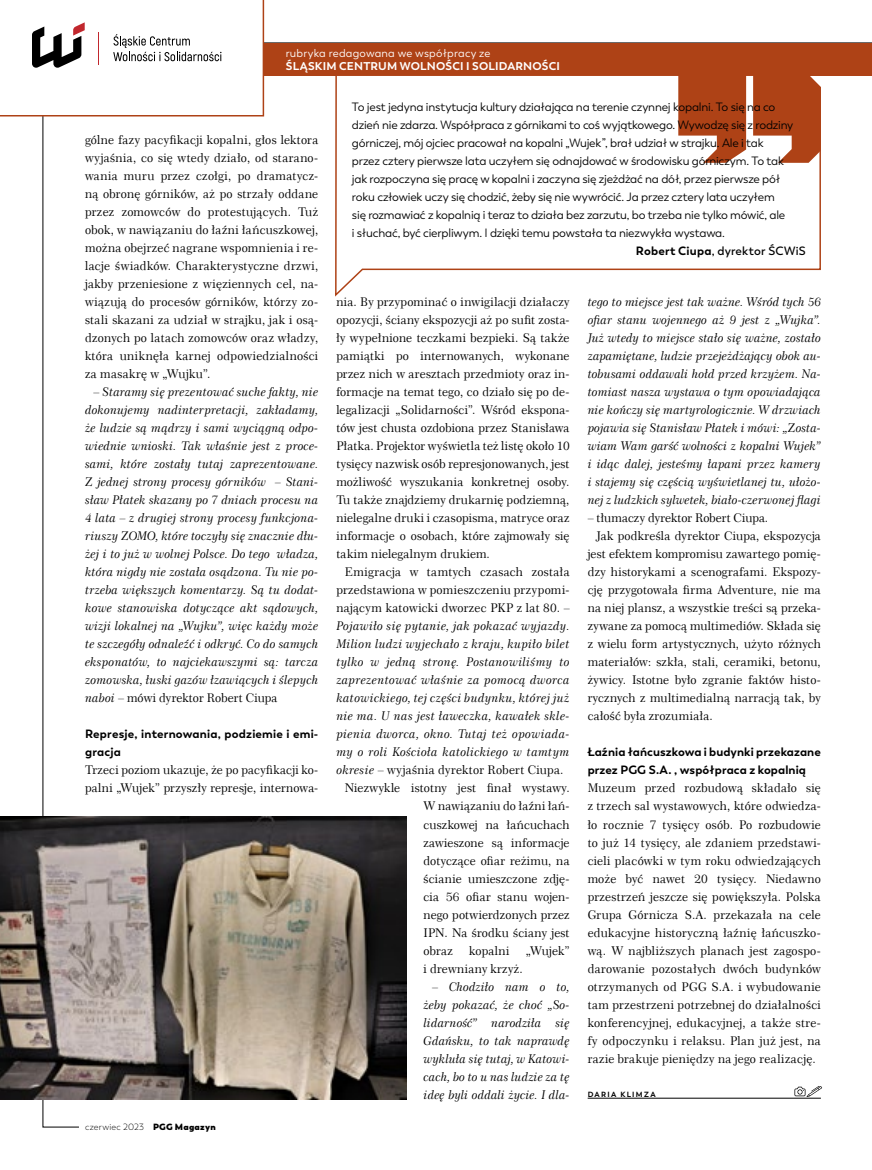
<style>
.page{position:relative;width:872px;height:1170px;background:#fff}
.page>*{position:absolute;margin:0;border:0;box-sizing:border-box;transform-origin:0 0}
.t1{font:12px/18px "Century 751 EU";letter-spacing:.01em;color:#000;text-align:justify}
.t2{font:italic 12px/18px "Century 751 EU";letter-spacing:.005em;color:#000;text-align:justify}
.t3{font:12px "Trenda";letter-spacing:-.015em;color:#000}
.t4{font:700 12px/18px "Trenda";letter-spacing:.01em;color:#000}
.t5{font:600 12px "Trenda";letter-spacing:.02em;color:#000}
.t6{font:700 11.25px "Trenda";letter-spacing:.015em;color:#fff}
.t7{font:11.25px "Trenda";letter-spacing:.02em;color:#fff}
.t8{font:300 9px "Trenda";letter-spacing:.025em;color:#000}
.t9{font:700 7.5px "Trenda";letter-spacing:.175em;color:#000}
.s1{font-style:normal}
.s2{font-weight:800}
.s3{font-weight:700}
.s4{font-style:italic}
</style>
<div class="page">
<div style="left:43px;top:43px;width:829px;height:33px;background:#ae4216"></div>
<svg style="left:0;top:0;width:264px;height:116px"></svg>
<img style="left:0;top:816px;width:406px;height:283px">
<hr style="left:587px;top:1097px;width:234px;height:1px;background:#000">
<svg style="left:794px;top:1086px;width:28px;height:10px"></svg>
<svg style="left:335px;top:76px;width:486px;height:221px"></svg>
<svg style="left:753px;top:76px;width:68px;height:87px"></svg>
<svg style="left:678px;top:76px;width:68px;height:87px"></svg>
<p class="t7" style="left:286px;top:46px;width:206px">rubryka redagowana we współpracy ze</p>
<p class="t6" style="left:286px;top:59px;width:276px">ŚLĄSKIM CENTRUM WOLNOŚCI I SOLIDARNOŚCI</p>
<p class="t1" style="left:85px;top:131px;width:235px">gólne fazy pacyfikacji kopalni, głos lektora wyjaśnia, co się wtedy działo, od starano&shy;wania muru przez czołgi, po dramatycz&shy;ną obronę górników, aż po strzały oddane przez zomowców do protestujących. Tuż obok, w nawiązaniu do łaźni łańcuszkowej, można obejrzeć nagrane wspomnienia i re&shy;lacje świadków. Charakterystyczne drzwi, jakby przeniesione z więziennych cel, na&shy;wiązują do procesów górników, którzy zo&shy;stali skazani za udział w strajku, jak i osą&shy;dzonych po latach zomowców oraz władzy, która uniknęła karnej odpowiedzialności za masakrę w „Wujku”.</p>
<p class="t2" style="left:85px;top:383px;width:235px;text-indent:8px"><span class="s1">–</span> Staramy się prezentować suche fakty, nie dokonujemy nadinterpretacji, zakładamy, że ludzie są mądrzy i sami wyciągną odpo&shy;wiednie wnioski. Tak właśnie jest z proce&shy;sami, które zostały tutaj zaprezentowane.<br>Z jednej strony procesy górników – Stani&shy;sław Płatek skazany po 7 dniach procesu na 4 lata – z drugiej strony procesy funkcjona&shy;riuszy ZOMO, które toczyły się znacznie dłu&shy;żej i to już w wolnej Polsce. Do tego władza, która nigdy nie została osądzona. Tu nie po&shy;trzeba większych komentarzy. Są tu dodat&shy;kowe stanowiska dotyczące akt sądowych, wizji lokalnej na „Wujku”, więc każdy może te szczegóły odnaleźć i odkryć. Co do samych eksponatów, to najciekawszymi są: tarcza zomowska, łuski gazów łzawiących i ślepych naboi <span class="s1">– mówi dyrektor Robert Ciupa</span></p>
<p class="t4" style="left:85px;top:725px;width:235px">Represje, internowania, podziemie i emi&shy;gracja</p>
<p class="t1" style="left:85px;top:761px;width:235px">Trzeci poziom ukazuje, że po pacyfikacji ko&shy;palni „Wujek” przyszły represje, internowa-</p>
<p class="t8" style="left:85px;top:1121px;width:132px">czerwiec 2023 <span class="s2">PGG Magazyn</span></p>
<p class="t3" style="left:352px;top:99px;width:425px">To jest jedyna instytucja kultury działająca na terenie czynnej kopalni. To się na co</p>
<p class="t3" style="left:352px;top:117px;width:443px">dzień nie zdarza. Współpraca z górnikami to coś wyjątkowego. Wywodzę się z rodziny</p>
<p class="t3" style="left:352px;top:135px;width:413px">górniczej, mój ojciec pracował na kopalni „Wujek”, brał udział w strajku. Ale i tak</p>
<p class="t3" style="left:352px;top:153px;width:433px">przez cztery pierwsze lata uczyłem się odnajdować w środowisku górniczym. To tak</p>
<p class="t3" style="left:352px;top:171px;width:430px">jak rozpoczyna się pracę w kopalni i zaczyna się zjeżdżać na dół, przez pierwsze pół</p>
<p class="t3" style="left:352px;top:189px;width:424px">roku człowiek uczy się chodzić, żeby się nie wywrócić. Ja przez cztery lata uczyłem</p>
<p class="t3" style="left:352px;top:207px;width:435px">się rozmawiać z kopalnią i teraz to działa bez zarzutu, bo trzeba nie tylko mówić, ale</p>
<p class="t3" style="left:352px;top:225px;width:374px">i słuchać, być cierpliwym. I dzięki temu powstała ta niezwykła wystawa.</p>
<p class="t5" style="left:636px;top:243px;width:171px"><span class="s3">Robert Ciupa</span>, dyrektor ŚCWiS</p>
<p class="t1" style="left:336px;top:293px;width:235px">nia. By przypominać o inwigilacji działaczy opozycji, ściany ekspozycji aż po sufit zosta&shy;ły wypełnione teczkami bezpieki. Są także pamiątki po internowanych, wykonane przez nich w aresztach przedmioty oraz in&shy;formacje na temat tego, co działo się po de&shy;legalizacji „Solidarności”. Wśród ekspona&shy;tów jest chusta ozdobiona przez Stanisława Płatka. Projektor wyświetla też listę około 10 tysięcy nazwisk osób represjonowanych, jest możliwość wyszukania konkretnej osoby.<br>Tu także znajdziemy drukarnię podziemną, nielegalne druki i czasopisma, matryce oraz informacje o osobach, które zajmowały się takim nielegalnym drukiem.</p>
<p class="t1" style="left:336px;top:563px;width:235px;text-indent:9px">Emigracja w tamtych czasach została przedstawiona w pomieszczeniu przypomi&shy;nającym katowicki dworzec PKP z lat 80. –</p>
<p class="t2" style="left:336px;top:617px;width:235px">Pojawiło się pytanie, jak pokazać wyjazdy.</p>
<p class="t2" style="left:336px;top:635px;width:235px">Milion ludzi wyjechało z kraju, kupiło bilet</p>
<p class="t2" style="left:336px;top:653px;width:235px">tylko w jedną stronę. Postanowiliśmy to</p>
<p class="t2" style="left:336px;top:671px;width:235px">zaprezentować właśnie za pomocą dworca</p>
<p class="t2" style="left:336px;top:689px;width:235px">katowickiego, tej części budynku, której już</p>
<p class="t2" style="left:336px;top:707px;width:235px">nie ma. U nas jest ławeczka, kawałek skle-</p>
<p class="t2" style="left:336px;top:725px;width:235px">pienia dworca, okno. Tutaj też opowiada-</p>
<p class="t2" style="left:336px;top:743px;width:235px">my o roli Kościoła katolickiego w tamtym</p>
<p class="t1" style="left:336px;top:761px;width:229px"><span class="s4">okresie</span> – wyjaśnia dyrektor Robert Ciupa.</p>
<p class="t1" style="left:345px;top:779px;width:226px">Niezwykle istotny jest finał wystawy.</p>
<p class="t1" style="left:423px;top:797px;width:148px">W nawiązaniu do łaźni łań-</p>
<p class="t1" style="left:423px;top:815px;width:148px">cuszkowej na łańcuchach</p>
<p class="t1" style="left:423px;top:833px;width:148px">zawieszone są informacje</p>
<p class="t1" style="left:423px;top:851px;width:148px">dotyczące ofiar reżimu, na</p>
<p class="t1" style="left:423px;top:869px;width:148px">ścianie umieszczone zdję-</p>
<p class="t1" style="left:423px;top:887px;width:148px">cia 56 ofiar stanu wojen-</p>
<p class="t1" style="left:423px;top:905px;width:148px">nego potwierdzonych przez</p>
<p class="t1" style="left:423px;top:923px;width:148px">IPN. Na środku ściany jest</p>
<p class="t1" style="left:423px;top:941px;width:31px">obraz</p>
<p class="t1" style="left:469px;top:941px;width:42px">kopalni</p>
<p class="t1" style="left:526px;top:941px;width:45px">„Wujek”</p>
<p class="t1" style="left:423px;top:959px;width:101px">i drewniany krzyż.</p>
<p class="t2" style="left:423px;top:977px;width:148px;text-indent:8px"><span class="s1">–</span> Chodziło nam o to, żeby pokazać, że choć „So&shy;lidarność” narodziła się Gdańsku, to tak naprawdę wykluła się tutaj, w Katowi&shy;cach, bo to u nas ludzie za tę ideę byli oddali życie. I dla-</p>
<p class="t2" style="left:587px;top:293px;width:235px">tego to miejsce jest tak ważne. Wśród tych 56 ofiar stanu wojennego aż 9 jest z „Wujka”.<br>Już wtedy to miejsce stało się ważne, zostało zapamiętane, ludzie przejeżdżający obok au&shy;tobusami oddawali hołd przed krzyżem. Na&shy;tomiast nasza wystawa o tym opowiadająca nie kończy się martyrologicznie. W drzwiach pojawia się Stanisław Płatek i mówi: „Zosta&shy;wiam Wam garść wolności z kopalni Wujek” i idąc dalej, jesteśmy łapani przez kamery i stajemy się częścią wyświetlanej tu, ułożo&shy;nej z ludzkich sylwetek, biało-czerwonej flagi</p>
<p class="t1" style="left:587px;top:509px;width:182px">– tłumaczy dyrektor Robert Ciupa.</p>
<p class="t1" style="left:596px;top:527px;width:226px">Jak podkreśla dyrektor Ciupa, ekspozycja</p>
<p class="t1" style="left:587px;top:545px;width:235px">jest efektem kompromisu zawartego pomię-</p>
<p class="t1" style="left:587px;top:563px;width:235px">dzy historykami a scenografami. Ekspozy-</p>
<p class="t1" style="left:587px;top:581px;width:235px">cję przygotowała firma Adventure, nie ma</p>
<p class="t1" style="left:587px;top:599px;width:235px">na niej plansz, a wszystkie treści są przeka-</p>
<p class="t1" style="left:587px;top:617px;width:235px">zywane za pomocą multimediów. Składa się</p>
<p class="t1" style="left:587px;top:635px;width:235px">z wielu form artystycznych, użyto różnych</p>
<p class="t1" style="left:587px;top:653px;width:235px">materiałów: szkła, stali, ceramiki, betonu,</p>
<p class="t1" style="left:587px;top:671px;width:235px">żywicy. Istotne było zgranie faktów histo-</p>
<p class="t1" style="left:587px;top:689px;width:235px">rycznych z multimedialną narracją tak, by</p>
<p class="t1" style="left:587px;top:707px;width:126px">całość była zrozumiała.</p>
<p class="t4" style="left:587px;top:743px;width:235px">Łaźnia łańcuszkowa i budynki przekazane przez PGG S.A. , współpraca z kopalnią</p>
<p class="t1" style="left:587px;top:779px;width:235px">Muzeum przed rozbudową składało się z trzech sal wystawowych, które odwiedza&shy;ło rocznie 7 tysięcy osób. Po rozbudowie to już 14 tysięcy, ale zdaniem przedstawi&shy;cieli placówki w tym roku odwiedzających może być nawet 20 tysięcy. Niedawno przestrzeń jeszcze się powiększyła. Polska Grupa Górnicza S.A. przekazała na cele edukacyjne historyczną łaźnię łańcuszko&shy;wą. W najbliższych planach jest zagospo&shy;darowanie pozostałych dwóch budynków otrzymanych od PGG S.A. i wybudowanie tam przestrzeni potrzebnej do działalności konferencyjnej, edukacyjnej, a także stre&shy;fy odpoczynku i relaksu. Plan już jest, na razie brakuje pieniędzy na jego realizację.</p>
<p class="t9" style="left:587px;top:1089px;width:69px">DARIA KLIMZA</p>
</div>
